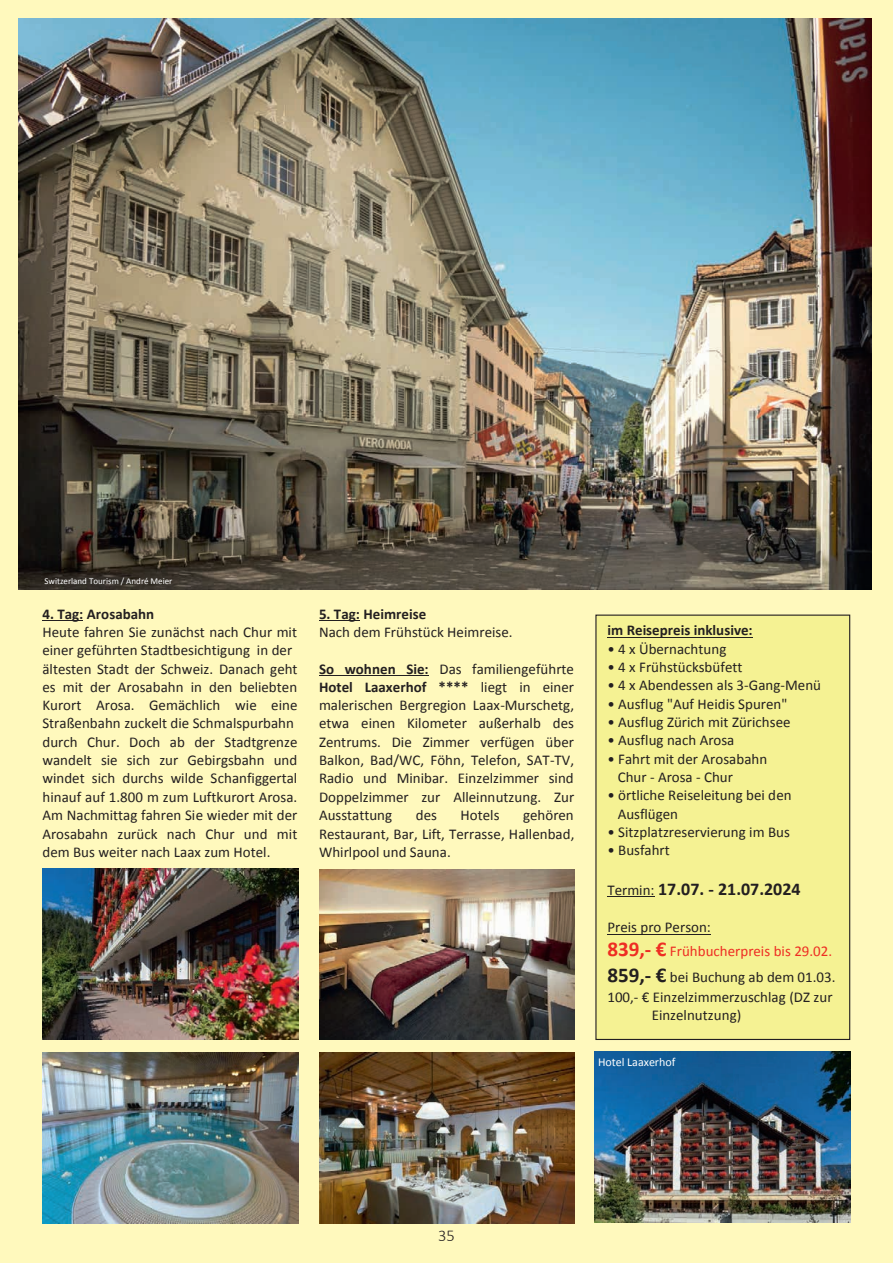
<style>
.page{position:relative;width:893px;height:1263px;background:#fff9bd}
.page>*{position:absolute;margin:0;border:0;box-sizing:border-box;transform-origin:0 0}
.t1{font:700 18px "Calibri";color:#231f20}
.t2{font:300 16.5px "Calibri";color:#231f20}
.t3{font:15px/18.3px "Calibri";color:#231f20}
.t4{font:700 15px "Calibri";color:#231f20}
.t5{font:15px/24.2px "Calibri";color:#ee2d23}
.t6{font:12px "Calibri";letter-spacing:-.005em;color:#fff}
.t7{font:9px "Calibri";color:#fff}
.s1{font-weight:700}
.s2{font-weight:400;font-size:15px}
.s3{color:#231f20}
.s4{font-weight:700;font-size:21px}
</style>
<div class="page">
<img style="left:18px;top:19px;width:854px;height:570px">
<img style="left:595px;top:1052px;width:255px;height:170px">
<img style="left:319px;top:869px;width:255px;height:170px">
<img style="left:319px;top:1053px;width:255px;height:170px">
<img style="left:43px;top:1053px;width:255px;height:170px">
<img style="left:43px;top:869px;width:255px;height:170px">
<hr style="left:42px;top:620px;width:41px;height:1px;background:#231f20">
<hr style="left:319px;top:620px;width:41px;height:1px;background:#231f20">
<hr style="left:319px;top:675px;width:110px;height:1px;background:#231f20">
<div style="left:596px;top:615px;width:254px;height:424px;background:#f5f293"></div>
<div style="left:595px;top:614px;width:255px;height:426px;border:1px solid #231f20"></div>
<hr style="left:607px;top:637px;width:146px;height:1px;background:#231f20">
<hr style="left:607px;top:896px;width:48px;height:1px;background:#231f20">
<hr style="left:607px;top:934px;width:104px;height:1px;background:#231f20">
<p class="t7" style="left:44px;top:575px;width:129px">Switzerland Tourism / André Meier</p>
<p class="t4" style="left:42px;top:604px;width:113px">4. Tag: Arosabahn</p>
<p class="t3" style="left:42px;top:623px;width:257px">Heute fahren Sie zunächst nach Chur mit einer geführten Stadtbesichtigung in der ältesten Stadt der Schweiz. Danach geht es mit der Arosabahn in den beliebten Kurort Arosa. Gemächlich wie eine Straßenbahn zuckelt die Schmalspurbahn durch Chur. Doch ab der Stadtgrenze wandelt sie sich zur Gebirgsbahn und windet sich durchs wilde Schanfiggertal hinauf auf 1.800 m zum Luftkurort Arosa.<br>Am Nachmittag fahren Sie wieder mit der Arosabahn zurück nach Chur und mit dem Bus weiter nach Laax zum Hotel.</p>
<p class="t4" style="left:319px;top:604px;width:109px">5. Tag: Heimreise</p>
<p class="t3" style="left:319px;top:623px;width:195px">Nach dem Frühstück Heimreise.</p>
<p class="t3" style="left:319px;top:659px;width:257px;text-align:justify"><span class="s1">So wohnen Sie:</span> Das familiengeführte <span class="s1">Hotel Laaxerhof ****</span> liegt in einer malerischen Bergregion Laax-Murschetg, etwa einen Kilometer außerhalb des Zentrums. Die Zimmer verfügen über Balkon, Bad/WC, Föhn, Telefon, SAT-TV, Radio und Minibar. Einzelzimmer sind Doppelzimmer zur Alleinnutzung. Zur Ausstattung</p>
<p class="t3" style="left:319px;top:806px;width:257px;text-align:justify;text-indent:204px">gehören Restaurant, Bar, Lift, Terrasse, Hallenbad, Whirlpool und Sauna.</p>
<p class="t3" style="left:416px;top:806px;width:23px">des</p>
<p class="t3" style="left:460px;top:806px;width:41px">Hotels</p>
<p class="t4" style="left:607px;top:621px;width:147px">im Reisepreis inklusive:</p>
<p class="t3" style="left:607px;top:640px;width:120px">• 4 x Übernachtung</p>
<p class="t3" style="left:607px;top:658px;width:136px">• 4 x Frühstücksbüfett</p>
<p class="t3" style="left:607px;top:676px;width:215px">• 4 x Abendessen als 3-Gang-Menü</p>
<p class="t3" style="left:607px;top:694px;width:182px">• Ausflug "Auf Heidis Spuren"</p>
<p class="t3" style="left:607px;top:713px;width:185px">• Ausflug Zürich mit Zürichsee</p>
<p class="t3" style="left:607px;top:731px;width:128px">• Ausflug nach Arosa</p>
<p class="t3" style="left:618px;top:749px;width:151px;text-indent:-10px">• Fahrt mit der Arosabahn<br>Chur - Arosa - Chur</p>
<p class="t3" style="left:618px;top:786px;width:176px;text-indent:-10px">• örtliche Reiseleitung bei den<br>Ausflügen</p>
<p class="t3" style="left:607px;top:823px;width:184px">• Sitzplatzreservierung im Bus</p>
<p class="t3" style="left:607px;top:841px;width:64px">• Busfahrt</p>
<p class="t1" style="left:607px;top:877px;width:195px"><span class="s2">Termin:</span> 17.07. - 21.07.2024</p>
<p class="t5" style="left:607px;top:915px;width:226px"><span class="s3">Preis pro Person:<br></span><span class="s4">839,- €</span> Frühbucherpreis bis 29.02.</p>
<p class="t3" style="left:607px;top:967px;width:229px;line-height:19.8px"><span class="s4">859,- €</span> bei Buchung ab dem 01.03.<br>100,- € Einzelzimmerzuschlag (DZ zur</p>
<p class="t3" style="left:652px;top:1006px;width:91px">Einzelnutzung)</p>
<p class="t6" style="left:598px;top:1055px;width:79px">Hotel Laaxerhof</p>
<p class="t2" style="left:438px;top:1225px;width:18px">35</p>
<p class="t3" style="left:439px;top:1231px;width:17px">35</p>
</div>
